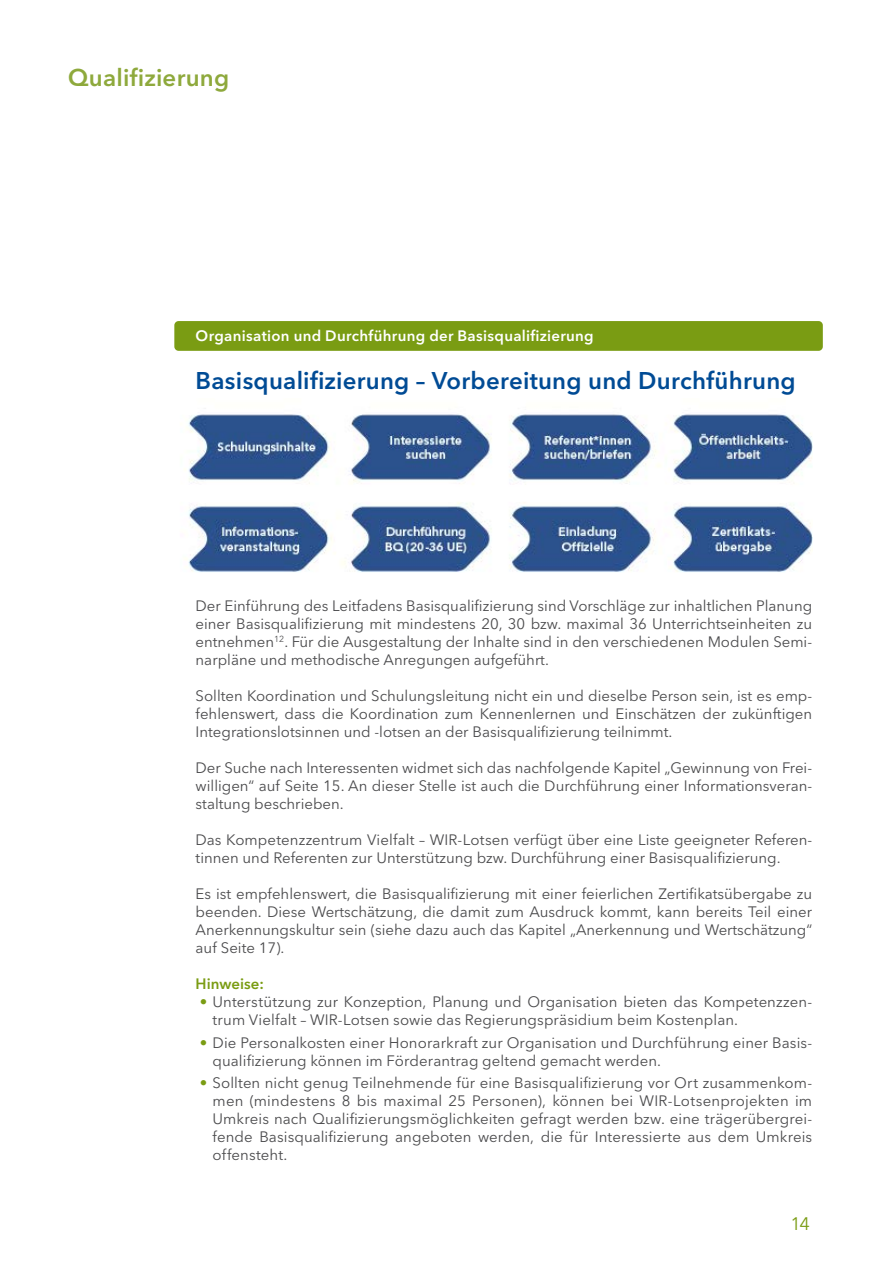
<style>
.page{position:relative;width:893px;height:1263px;background:#fff}
.page>*{position:absolute;margin:0;border:0;box-sizing:border-box;transform-origin:0 0}
.t1{font:600 24px "Avenir Next LT Pro";letter-spacing:.01em;color:#004b95}
.t2{font:600 24px "Avenir Next LT Pro";letter-spacing:.01em;color:#8ea93c}
.t3{font:18px "Avenir Next LT Pro";color:#7a9c13}
.Fliesstext{font:15px/18px "Avenir Next LT Pro";color:#4b4b4d;text-align:justify}
.Subline_H3_WEISS_Kasten{font:600 15px "Avenir Next LT Pro";letter-spacing:.02em;color:#fff}
.Fliesstext_Subline_bold{font:600 15px "Avenir Next LT Pro";color:#7a9c13}
.s1{font-weight:600;color:#7a9c13}
</style>
<div class="page">
<div style="left:174px;top:321px;width:649px;height:30px;background:#7a9c13;border-radius:4px"></div>
<img style="left:185px;top:414px;width:627px;height:158px">
<h1 class="t2" style="left:68px;top:63px;width:163px">Qualifizierung</h1>
<h3 class="Subline_H3_WEISS_Kasten" style="left:196px;top:327px;width:400px">Organisation und Durchführung der Basisqualifizierung</h3>
<p class="t1" style="left:196px;top:366px;width:602px">Basisqualifizierung – Vorbereitung und Durchführung</p>
<p class="Fliesstext" style="left:196px;top:597px;width:618px">Der Einführung des Leitfadens Basisqualifizierung sind Vorschläge zur inhaltlichen Planung einer Basisqualifizierung mit mindestens 20, 30 bzw. maximal 36 Unterrichtseinheiten zu entnehmen<sup>12</sup>. Für die Ausgestaltung der Inhalte sind in den verschiedenen Modulen Semi&shy;narpläne und methodische Anregungen aufgeführt.</p>
<p class="Fliesstext" style="left:196px;top:687px;width:618px">Sollten Koordination und Schulungsleitung nicht ein und dieselbe Person sein, ist es emp&shy;fehlenswert, dass die Koordination zum Kennenlernen und Einschätzen der zukünftigen Integrationslotsinnen und -lotsen an der Basisqualifizierung teilnimmt.</p>
<p class="Fliesstext" style="left:196px;top:759px;width:618px">Der Suche nach Interessenten widmet sich das nachfolgende Kapitel „Gewinnung von Frei&shy;willigen“ auf Seite 15. An dieser Stelle ist auch die Durchführung einer Informationsveran&shy;staltung beschrieben.</p>
<p class="Fliesstext" style="left:196px;top:831px;width:618px">Das Kompetenzzentrum Vielfalt – WIR-Lotsen verfügt über eine Liste geeigneter Referen&shy;tinnen und Referenten zur Unterstützung bzw. Durchführung einer Basisqualifizierung.</p>
<p class="Fliesstext" style="left:196px;top:885px;width:618px">Es ist empfehlenswert, die Basisqualifizierung mit einer feierlichen Zertifikatsübergabe zu beenden. Diese Wertschätzung, die damit zum Ausdruck kommt, kann bereits Teil einer Anerkennungskultur sein (siehe dazu auch das Kapitel „Anerkennung und Wertschätzung“ auf Seite 17).</p>
<p class="Fliesstext_Subline_bold" style="left:196px;top:975px;width:70px">Hinweise:</p>
<p class="Fliesstext" style="left:213px;top:993px;width:600px;text-indent:-13px"><span class="s1">•</span> Unterstützung zur Konzeption, Planung und Organisation bieten das Kompetenzzen&shy;trum Vielfalt – WIR-Lotsen sowie das Regierungspräsidium beim Kostenplan.</p>
<p class="Fliesstext" style="left:213px;top:1033px;width:601px;text-indent:-13px"><span class="s1">•</span> Die Personalkosten einer Honorarkraft zur Organisation und Durchführung einer Basis&shy;qualifizierung können im Förderantrag geltend gemacht werden.</p>
<p class="Fliesstext" style="left:213px;top:1073px;width:601px;text-indent:-13px"><span class="s1">•</span> Sollten nicht genug Teilnehmende für eine Basisqualifizierung vor Ort zusammenkom&shy;men (mindestens 8 bis maximal 25 Personen), können bei WIR-Lotsenprojekten im Umkreis nach Qualifizierungsmöglichkeiten gefragt werden bzw. eine trägerübergrei&shy;fende Basisqualifizierung angeboten werden, die für Interessierte aus dem Umkreis offensteht.</p>
<p class="t3" style="left:790px;top:1212px;width:21px">14</p>
</div>
